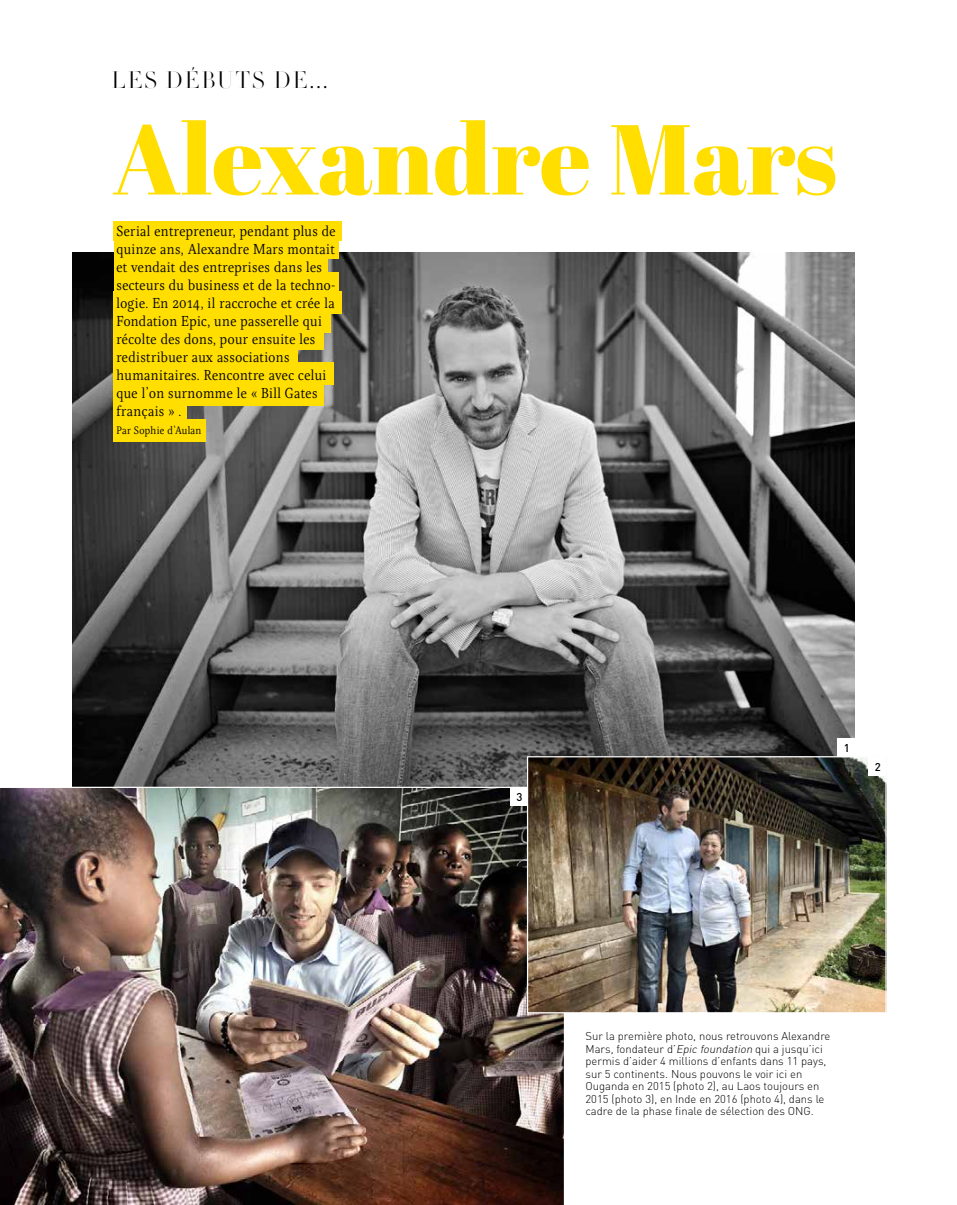
<style>
.page{position:relative;width:957px;height:1205px;background:#fff}
.page>*{position:absolute;margin:0;border:0;box-sizing:border-box;transform-origin:0 0}
.t1{font:99px "Abril Fatface";color:#ffde00}
.t2{font:300 23.25px "VF Didot 1";letter-spacing:.11em;color:#000}
.t3{font:15px/18px "Eskapade";letter-spacing:.02em;color:#000}
.t4{font:300 11.25px/12.5px "DIN";color:#000}
.t5{font:11.25px "Eskapade";letter-spacing:.02em;color:#000}
.t6{font:500 11.25px "DIN";color:#000}
.s1{font-style:italic}
</style>
<div class="page">
<img style="left:72px;top:252px;width:782px;height:535px">
<img style="left:0;top:788px;width:564px;height:417px">
<div style="left:114px;top:221px;width:228px;height:20px;background:#ffde00"></div>
<div style="left:114px;top:239px;width:224px;height:20px;background:#ffde00"></div>
<div style="left:114px;top:256px;width:213px;height:23px;background:#ffde00"></div>
<div style="left:114px;top:272px;width:224px;height:23px;background:#ffde00"></div>
<div style="left:114px;top:291px;width:228px;height:23px;background:#ffde00"></div>
<div style="left:114px;top:310px;width:217px;height:22px;background:#ffde00"></div>
<div style="left:114px;top:327px;width:210px;height:22px;background:#ffde00"></div>
<div style="left:114px;top:346px;width:184px;height:23px;background:#ffde00"></div>
<div style="left:114px;top:362px;width:220px;height:23px;background:#ffde00"></div>
<div style="left:114px;top:383px;width:210px;height:22px;background:#ffde00"></div>
<div style="left:114px;top:399px;width:73px;height:23px;background:#ffde00"></div>
<div style="left:114px;top:419px;width:92px;height:23px;background:#ffde00"></div>
<img style="left:529px;top:758px;width:355px;height:253px">
<div style="left:527px;top:756px;width:359px;height:257px;border:1px solid #fff"></div>
<div style="left:837px;top:739px;width:18px;height:18px;background:#fff"></div>
<div style="left:868px;top:757px;width:18px;height:18px;background:#fff"></div>
<div style="left:510px;top:787px;width:18px;height:18px;background:#fff"></div>
<h2 class="t2" style="left:112px;top:63px;width:217px">LES DÉBUTS DE...</h2>
<h1 class="t1" style="left:112px;top:90px;width:726px">Alexandre Mars</h1>
<p class="t3" style="left:116px;top:221px;width:221px">Serial entrepreneur, pendant plus de quinze ans, Alexandre Mars montait et vendait des entreprises dans les secteurs du business et de la techno&shy;logie. En 2014, il raccroche et crée la Fondation Epic, une passerelle qui récolte des dons, pour ensuite les redistribuer aux associations humanitaires. Rencontre avec celui que l’on surnomme le « Bill Gates français » .</p>
<p class="t5" style="left:116px;top:422px;width:87px">Par Sophie d’Aulan</p>
<p class="t6" style="left:516px;top:789px;width:7px">3</p>
<p class="t6" style="left:844px;top:741px;width:7px">1</p>
<p class="t6" style="left:875px;top:759px;width:7px">2</p>
<p class="t4" style="left:585px;top:1030px;width:246px">Sur la première photo, nous retrouvons Alexandre Mars, fondateur d’<span class="s1">Epic foundation</span> qui a jusqu’ici permis d’aider 4 millions d’enfants dans 11 pays, sur 5 continents. Nous pouvons le voir ici en Ouganda en 2015 (photo 2), au Laos toujours en 2015 (photo 3), en Inde en 2016 (photo 4), dans le cadre de la phase finale de sélection des ONG.</p>
</div>
